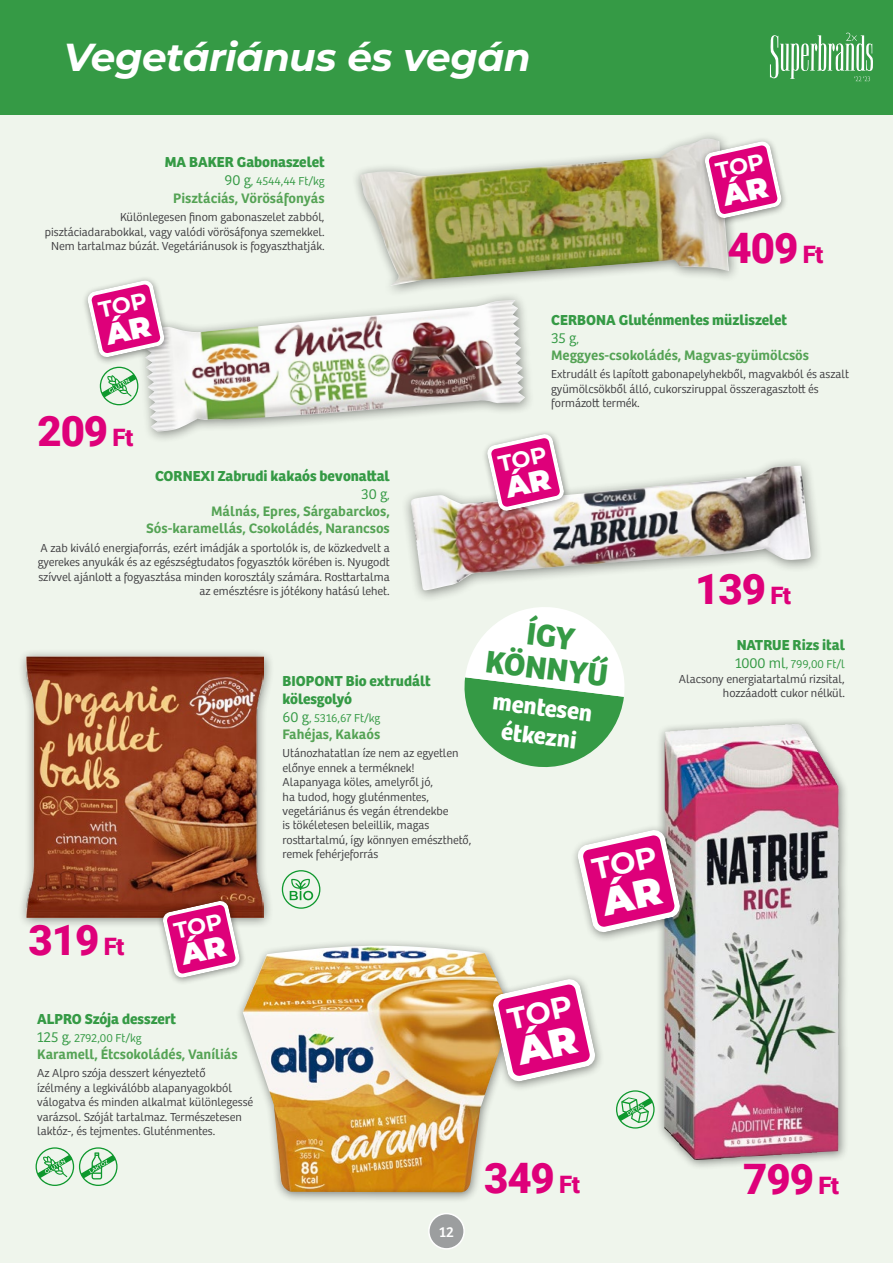
<style>
.page{position:relative;width:893px;height:1263px;background:#eff5ec}
.page>*{position:absolute;margin:0;border:0;box-sizing:border-box;transform-origin:0 0}
.t1{font:900 42px "Roboto";letter-spacing:-.025em;color:#de007a}
.t2{font:italic 700 39px "Montserrat";letter-spacing:-.01em;color:#fff}
.t3{font:700 32.55px/32.5px "Bree";color:#359a45;text-align:center}
.t4{font:700 24.15px/29px "Bree";color:#fff;text-align:center}
.t5{font:700 15px/18px "Bree";color:#359a45}
.t6{font:15px "Bree";color:#fff}
.t7{font:600 14.25px/17.1px "Bree";color:#55a355;text-align:right}
.t8{font:300 12px/14.4px "Bree";color:#3e3d40;text-align:right}
.t9{font:300 12px "Bree";color:#359a45}
.s1{font-size:15px}
.s2{font-size:24px}
.s3{font-weight:300}
.s4{font-weight:300;font-size:12px}
.s5{font-size:15px;color:#359a45}
.s6{color:#359a45}
</style>
<div class="page">
<div style="left:351px;top:130px;width:389px;height:168px;background:#000;opacity:.45"></div>
<img style="left:359px;top:139px;width:370px;height:147px">
<div style="left:17px;top:648px;width:258px;height:281px;background:#000;opacity:.45"></div>
<img style="left:26px;top:656px;width:238px;height:261px">
<div style="left:135px;top:292px;width:400px;height:152px;background:#eff5ec"></div>
<img style="left:144px;top:300px;width:381px;height:132px">
<div style="left:401px;top:457px;width:422px;height:146px;background:#000;opacity:.45"></div>
<img style="left:411px;top:466px;width:400px;height:124px">
<div style="left:235px;top:938px;width:287px;height:265px;background:#000;opacity:.45"></div>
<img style="left:243px;top:946px;width:269px;height:246px">
<div style="left:656px;top:717px;width:193px;height:453px;background:#000;opacity:.45"></div>
<img style="left:664px;top:724px;width:176px;height:436px">
<div style="left:157px;top:896px;width:90px;height:89px;background:#000;opacity:.45"></div>
<div style="left:699px;top:137px;width:90px;height:89px;background:#000;opacity:.45"></div>
<div style="left:82px;top:276px;width:90px;height:89px;background:#000;opacity:.45"></div>
<div style="left:481px;top:429px;width:90px;height:89px;background:#000;opacity:.45"></div>
<div style="left:570px;top:823px;width:120px;height:120px;background:#000;opacity:.45"></div>
<div style="left:485px;top:972px;width:120px;height:120px;background:#000;opacity:.45"></div>
<div style="left:429px;top:1213px;width:35px;height:36px;background:#9c9e9f;border-radius:50%"></div>
<div style="left:428px;top:1213px;width:37px;height:36px;border:2px solid #fff;border-radius:50%"></div>
<div style="left:0;top:0;width:893px;height:115px;background:#359a45"></div>
<svg style="left:770px;top:33px;width:103px;height:48px"></svg>
<svg style="left:460px;top:602px;width:169px;height:165px"></svg>
<svg style="left:282px;top:870px;width:38px;height:39px"></svg>
<svg style="left:616px;top:1090px;width:39px;height:38px"></svg>
<svg style="left:100px;top:367px;width:38px;height:38px"></svg>
<svg style="left:36px;top:1147px;width:82px;height:39px"></svg>
<svg style="left:164px;top:900px;width:77px;height:79px;background:#d65092"></svg>
<svg style="left:706px;top:140px;width:76px;height:79px;background:#e061a5"></svg>
<svg style="left:89px;top:279px;width:76px;height:79px;background:#e162a7"></svg>
<svg style="left:489px;top:433px;width:76px;height:79px;background:#e160a4"></svg>
<svg style="left:580px;top:829px;width:101px;height:104px;background:#d9579d"></svg>
<svg style="left:495px;top:978px;width:102px;height:105px;background:#e060a2"></svg>
<h2 class="t2" style="left:64px;top:31px;width:469px">Vegetáriánus és vegán</h2>
<p class="t5" style="left:165px;top:154px;width:161px">MA BAKER Gabonaszelet</p>
<p class="t9" style="left:225px;top:175px;width:101px"><span class="s1">90 g</span>, 4544,44 Ft/kg</p>
<p class="t7" style="left:173px;top:189px;width:153px">Pisztáciás, Vörösáfonyás</p>
<p class="t8" style="left:45px;top:210px;width:281px">Különlegesen finom gabonaszelet zabból, pisztáciadarabokkal, vagy valódi vörösáfonya szemekkel.<br>Nem tartalmaz búzát. Vegetáriánusok is fogyaszthatják.</p>
<h1 class="t1" style="left:37px;top:401px;width:97px">209 <span class="s2">Ft</span></h1>
<p class="t5" style="left:155px;top:467px;width:236px;text-align:right">CORNEXI Zabrudi kakaós bevonattal<br><span class="s3">30 g</span><span class="s4">,</span></p>
<p class="t7" style="left:146px;top:503px;width:245px">Málnás, Epres, Sárgabarckos,<br>Sós-karamellás, Csokoládés, Narancsos</p>
<p class="t8" style="left:38px;top:541px;width:353px">A zab kiváló energiaforrás, ezért imádják a sportolók is, de közkedvelt a gyerekes anyukák és az egészségtudatos fogyasztók körében is. Nyugodt szívvel ajánlott a fogyasztása minden korosztály számára. Rosttartalma az emésztésre is jótékony hatású lehet.</p>
<h1 class="t1" style="left:728px;top:219px;width:97px">409 <span class="s2">Ft</span></h1>
<p class="t5" style="left:551px;top:311px;width:237px">CERBONA Gluténmentes müzliszelet<br><span class="s3">35 g</span><span class="s4">,</span></p>
<p class="t7" style="left:551px;top:347px;width:259px">Meggyes-csokoládés, Magvas-gyümölcsös</p>
<p class="t8" style="left:551px;top:367px;width:299px;text-align:left">Extrudált és lapított gabonapelyhekből, magvakból és aszalt gyümölcsökből álló, cukorsziruppal összeragasztott és formázott termék.</p>
<h1 class="t1" style="left:695px;top:559px;width:97px">139 <span class="s2">Ft</span></h1>
<h1 class="t1" style="left:28px;top:911px;width:97px">319 <span class="s2">Ft</span></h1>
<p class="t5" style="left:37px;top:1010px;width:140px">ALPRO Szója desszert</p>
<p class="t9" style="left:37px;top:1031px;width:106px"><span class="s1">125 g</span>, 2792,00 Ft/kg</p>
<p class="t7" style="left:37px;top:1046px;width:202px">Karamell, Étcsokoládés, Vaníliás</p>
<p class="t8" style="left:37px;top:1066px;width:217px;text-align:left">Az Alpro szója desszert kényeztető<br>ízélmény a legkiválóbb alapanyagokból válogatva és minden alkalmat különlegessé varázsol. Szóját tartalmaz. Természetesen laktóz-, és tejmentes. Gluténmentes.</p>
<p class="t5" style="left:283px;top:672px;width:150px">BIOPONT Bio extrudált kölesgolyó</p>
<p class="t9" style="left:283px;top:711px;width:99px"><span class="s1">60 g</span>, 5316,67 Ft/kg</p>
<p class="t7" style="left:283px;top:726px;width:99px">Fahéjas, Kakaós</p>
<p class="t8" style="left:283px;top:746px;width:190px;text-align:left">Utánozhatatlan íze nem az egyetlen előnye ennek a terméknek!<br>Alapanyaga köles, amelyről jó,<br>ha tudod, hogy gluténmentes, vegetáriánus és vegán étrendekbe<br>is tökéletesen beleillik, magas rosttartalmú, így könnyen emészthető, remek fehérjeforrás</p>
<h3 class="t3" style="left:492px;top:613px;width:124px;rotate:7deg">ÍGY<br>KÖNNYŰ</h3>
<h3 class="t4" style="left:495px;top:687px;width:101px;rotate:7deg">mentesen étkezni</h3>
<p class="t5" style="left:737px;top:636px;width:110px">NATRUE Rizs ital</p>
<p class="t8" style="left:679px;top:657px;width:168px"><span class="s5">1000 ml</span><span class="s6">, 799,00 Ft/l<br></span>Alacsony energiatartalmú rizsital, hozzáadott cukor nélkül.</p>
<p class="t6" style="left:439px;top:1223px;width:16px">12</p>
<h1 class="t1" style="left:484px;top:1148px;width:97px">349 <span class="s2">Ft</span></h1>
<h1 class="t1" style="left:743px;top:1149px;width:97px">799 <span class="s2">Ft</span></h1>
</div>
